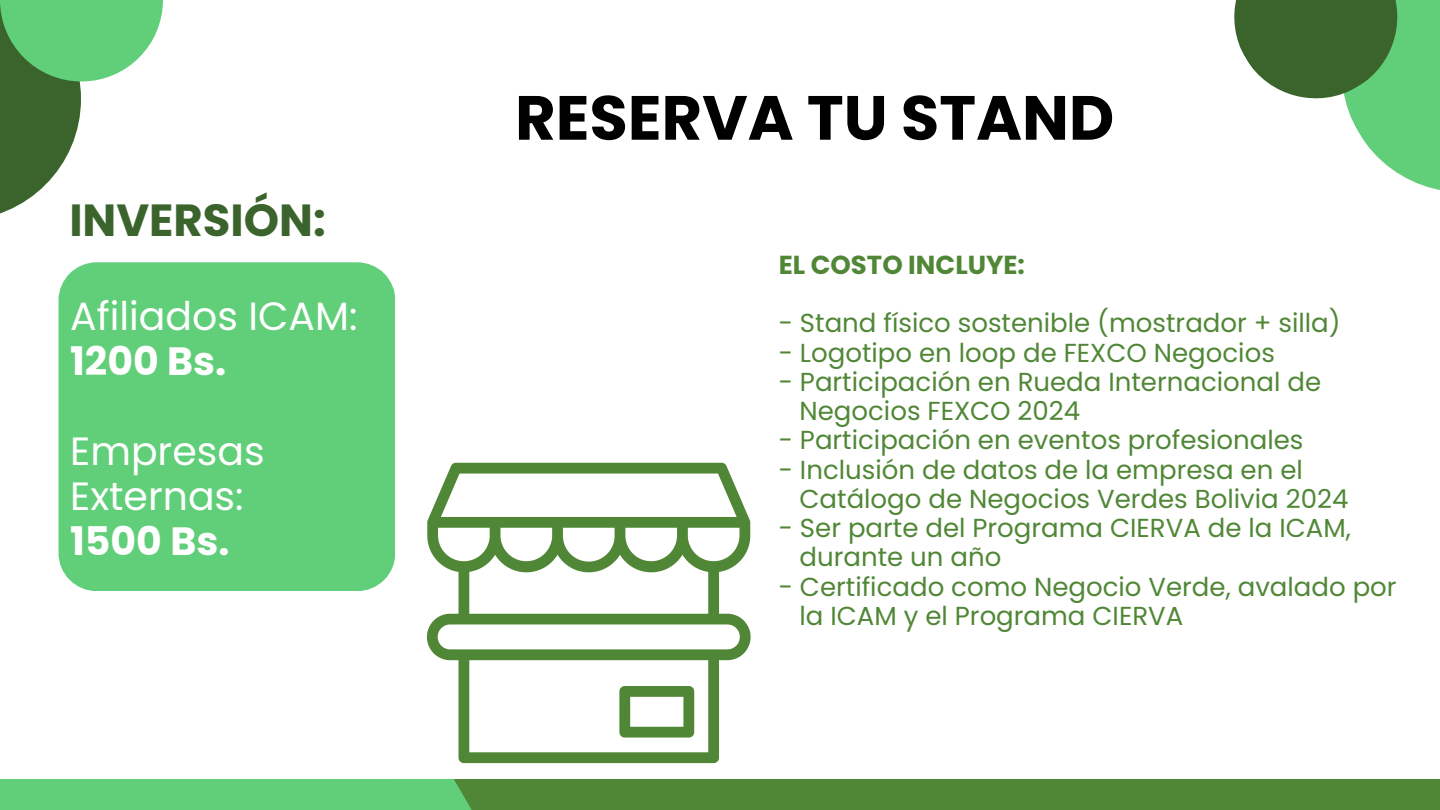
<style>
.page{position:relative;width:1440px;height:810px;background:#fff}
.page>*{position:absolute;margin:0;border:0;box-sizing:border-box;transform-origin:0 0}
.t1{font:700 62.4px "Poppins";color:#000}
.t2{font:700 45px "Poppins";color:#3a642c}
.t3{font:39.4px/45px "Poppins";color:#fff}
.t4{font:26px "Poppins";color:#508736}
.t5{font:700 26px "Poppins";color:#508736}
.s1{font-weight:700}
</style>
<div class="page">
<div style="left:395px;top:779px;width:1045px;height:31px;background:#508736"></div>
<div style="left:0;top:779px;width:503px;height:31px;background:#61cf79"></div>
<div style="left:59px;top:262px;width:336px;height:329px;background:#61cf79"></div>
<svg style="left:427px;top:463px;width:324px;height:300px"></svg>
<svg style="left:619px;top:686px;width:75px;height:52px"></svg>
<svg style="left:0;top:81px;width:81px;height:133px;fill:#3a642c"></svg>
<svg style="left:0;top:0;width:163px;height:81px;background:#6dc87e"></svg>
<svg style="left:1234px;top:0;width:206px;height:190px"></svg>
<h3 class="t2" style="left:69px;top:189px;width:258px">INVERSIÓN:</h3>
<h3 class="t3" style="left:70px;top:294px;width:289px">Afiliados ICAM:<br><span class="s1">1200 Bs.</span></h3>
<h1 class="t3" style="left:70px;top:429px;width:196px">Empresas<br>Externas:<br><span class="s1">1500 Bs.</span></h1>
<h2 class="t1" style="left:515px;top:74px;width:601px">RESERVA TU STAND</h2>
<p class="t5" style="left:779px;top:246px;width:248px">EL COSTO INCLUYE:</p>
<h4 class="t4" style="left:779px;top:305px;width:564px">- Stand físico sostenible (mostrador + silla)</h4>
<p class="t4" style="left:779px;top:334px;width:498px">- Logotipo en loop de FEXCO Negocios</p>
<p class="t4" style="left:779px;top:363px;width:544px">- Participación en Rueda Internacional de</p>
<p class="t4" style="left:800px;top:393px;width:282px">Negocios FEXCO 2024</p>
<p class="t4" style="left:779px;top:422px;width:526px">- Participación en eventos profesionales</p>
<p class="t4" style="left:779px;top:451px;width:526px">- Inclusión de datos de la empresa en el</p>
<p class="t4" style="left:800px;top:480px;width:550px">Catálogo de Negocios Verdes Bolivia 2024</p>
<p class="t4" style="left:779px;top:510px;width:574px">- Ser parte del Programa CIERVA de la ICAM,</p>
<p class="t4" style="left:800px;top:539px;width:203px">durante un año</p>
<p class="t4" style="left:779px;top:568px;width:619px">- Certificado como Negocio Verde, avalado por</p>
<p class="t4" style="left:800px;top:597px;width:385px">la ICAM y el Programa CIERVA</p>
</div>
